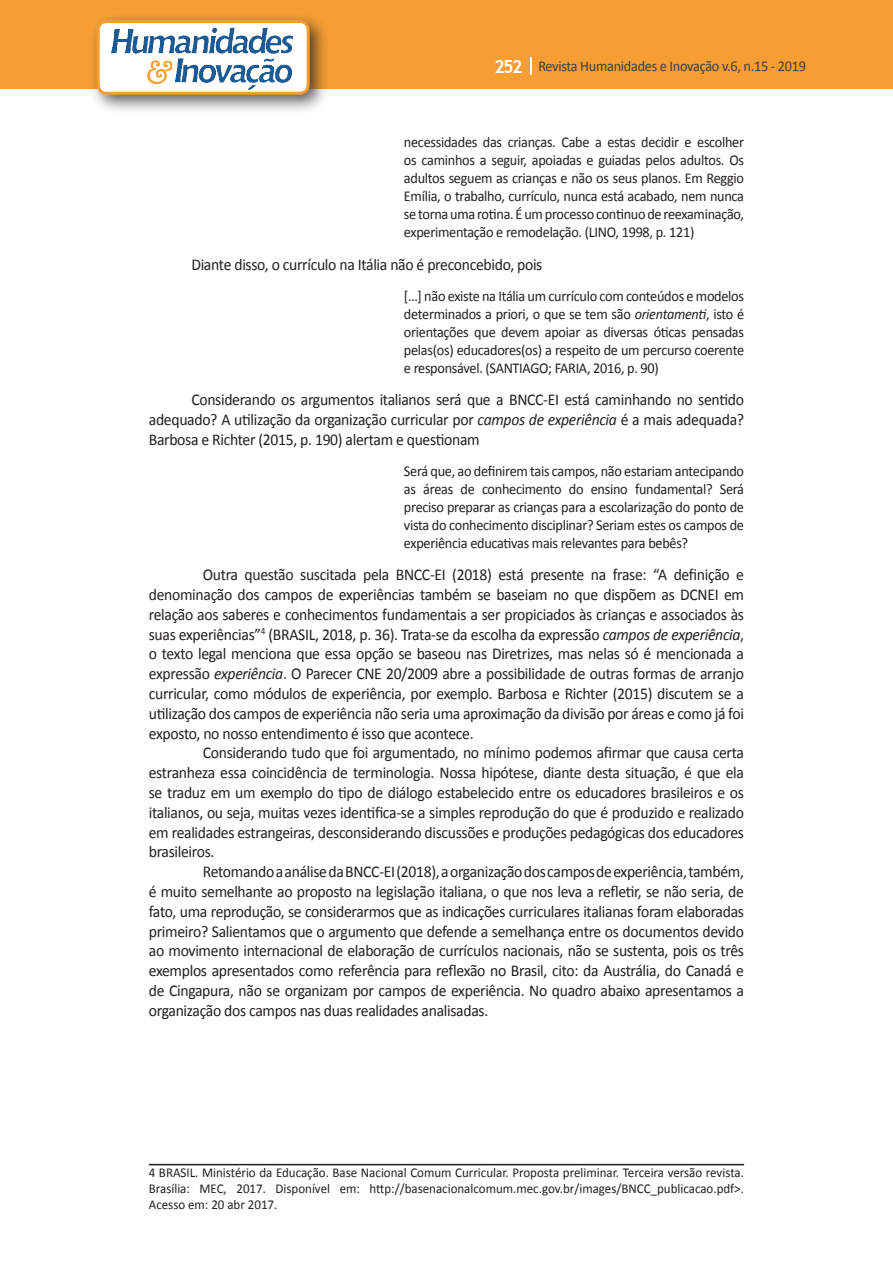
<style>
.page{position:relative;width:893px;height:1263px;background:#fff}
.page>*{position:absolute;margin:0;border:0;box-sizing:border-box;transform-origin:0 0}
.texto{font:16.5px/19.8px "Calibri";letter-spacing:-.02em;color:#231f20;text-align:justify;scale:.95 1}
.citacao{font:15px/18px "Calibri";letter-spacing:-.02em;color:#231f20;text-align:justify;scale:.95 1}
.t1{font:15px "Calibri";letter-spacing:-.02em;color:#3e3e3f;scale:.95 1}
.Rodapé{font:13.5px/16.2px "Calibri";color:#231f20;text-align:justify;scale:.96 1}
.s1{font-family:"Trebuchet MS";font-weight:700;font-size:18px;color:#fff}
.s2{font-style:italic}
</style>
<div class="page">
<div style="left:0;top:0;width:893px;height:88px;background:#f69e34"></div>
<svg style="left:530px;top:57px;width:2px;height:18px"></svg>
<div style="left:88px;top:12px;width:242px;height:103px;background:#231f20;opacity:.75"></div>
<div style="left:98px;top:22px;width:210px;height:71px;background:#fff;border-radius:9px"></div>
<img style="left:112px;top:27px;width:181px;height:62px">
<div style="left:97px;top:20px;width:213px;height:75px;border:3px solid #f69e34;border-radius:9px"></div>
<hr style="left:149px;top:1164px;width:595px;height:1px;background:#231f20">
<p class="t1" style="left:495px;top:57px;width:329px"><span class="s1">252</span> Revista Humanidades e Inovação v.6, n.15 - 2019</p>
<p class="citacao" style="left:404px;top:133px;width:360px">necessidades das crianças. Cabe a estas decidir e escolher os caminhos a seguir, apoiadas e guiadas pelos adultos. Os adultos seguem as crianças e não os seus planos. Em Reggio Emília, o trabalho, currículo, nunca está acabado, nem nunca se torna uma rotina. É um processo continuo de reexaminação, experimentação e remodelação. (LINO, 1998, p. 121)</p>
<p class="texto" style="left:191px;top:255px;width:371px">Diante disso, o currículo na Itália não é preconcebido, pois</p>
<p class="citacao" style="left:404px;top:287px;width:360px">[…] não existe na Itália um currículo com conteúdos e modelos determinados a priori, o que se tem são <span class="s2">orientamenti</span>, isto é orientações que devem apoiar as diversas óticas pensadas pelas(os) educadores(os) a respeito de um percurso coerente e responsável. (SANTIAGO; FARIA, 2016, p. 90)</p>
<p class="texto" style="left:149px;top:390px;width:628px;text-indent:43px">Considerando os argumentos italianos será que a BNCC-EI está caminhando no sentido adequado? A utilização da organização curricular por <span class="s2">campos de experiência</span> é a mais adequada?<br>Barbosa e Richter (2015, p. 190) alertam e questionam</p>
<p class="citacao" style="left:404px;top:462px;width:360px">Será que, ao definirem tais campos, não estariam antecipando as áreas de conhecimento do ensino fundamental? Será preciso preparar as crianças para a escolarização do ponto de vista do conhecimento disciplinar? Seriam estes os campos de experiência educativas mais relevantes para bebês?</p>
<p class="texto" style="left:149px;top:565px;width:628px;text-indent:54px">Outra questão suscitada pela BNCC-EI (2018) está presente na frase: “A definição e denominação dos campos de experiências também se baseiam no que dispõem as DCNEI em relação aos saberes e conhecimentos fundamentais a ser propiciados às crianças e associados às suas experiências”<sup>4</sup> (BRASIL, 2018, p. 36). Trata-se da escolha da expressão <span class="s2">campos de experiência</span>, o texto legal menciona que essa opção se baseou nas Diretrizes, mas nelas só é mencionada a expressão <span class="s2">experiência</span>. O Parecer CNE 20/2009 abre a possibilidade de outras formas de arranjo curricular, como módulos de experiência, por exemplo. Barbosa e Richter (2015) discutem se a utilização dos campos de experiência não seria uma aproximação da divisão por áreas e como já foi exposto, no nosso entendimento é isso que acontece.</p>
<p class="texto" style="left:149px;top:743px;width:628px;text-indent:54px">Considerando tudo que foi argumentado, no mínimo podemos afirmar que causa certa estranheza essa coincidência de terminologia. Nossa hipótese, diante desta situação, é que ela se traduz em um exemplo do tipo de diálogo estabelecido entre os educadores brasileiros e os italianos, ou seja, muitas vezes identifica-se a simples reprodução do que é produzido e realizado em realidades estrangeiras, desconsiderando discussões e produções pedagógicas dos educadores brasileiros.</p>
<p class="texto" style="left:149px;top:862px;width:628px;text-indent:54px">Retomando a análise da BNCC-EI (2018), a organização dos campos de experiência, também, é muito semelhante ao proposto na legislação italiana, o que nos leva a refletir, se não seria, de fato, uma reprodução, se considerarmos que as indicações curriculares italianas foram elaboradas primeiro? Salientamos que o argumento que defende a semelhança entre os documentos devido ao movimento internacional de elaboração de currículos nacionais, não se sustenta, pois os três exemplos apresentados como referência para reflexão no Brasil, cito: da Austrália, do Canadá e de Cingapura, não se organizam por campos de experiência. No quadro abaixo apresentamos a organização dos campos nas duas realidades analisadas.</p>
<p class="Rodapé" style="left:149px;top:1164px;width:621px">4 BRASIL. Ministério da Educação. Base Nacional Comum Curricular. Proposta preliminar. Terceira versão revista.<br>Brasília: MEC, 2017. Disponível em: http://basenacionalcomum.mec.gov.br/images/BNCC_publicacao.pdf&gt;.<br>Acesso em: 20 abr 2017.</p>
</div>
